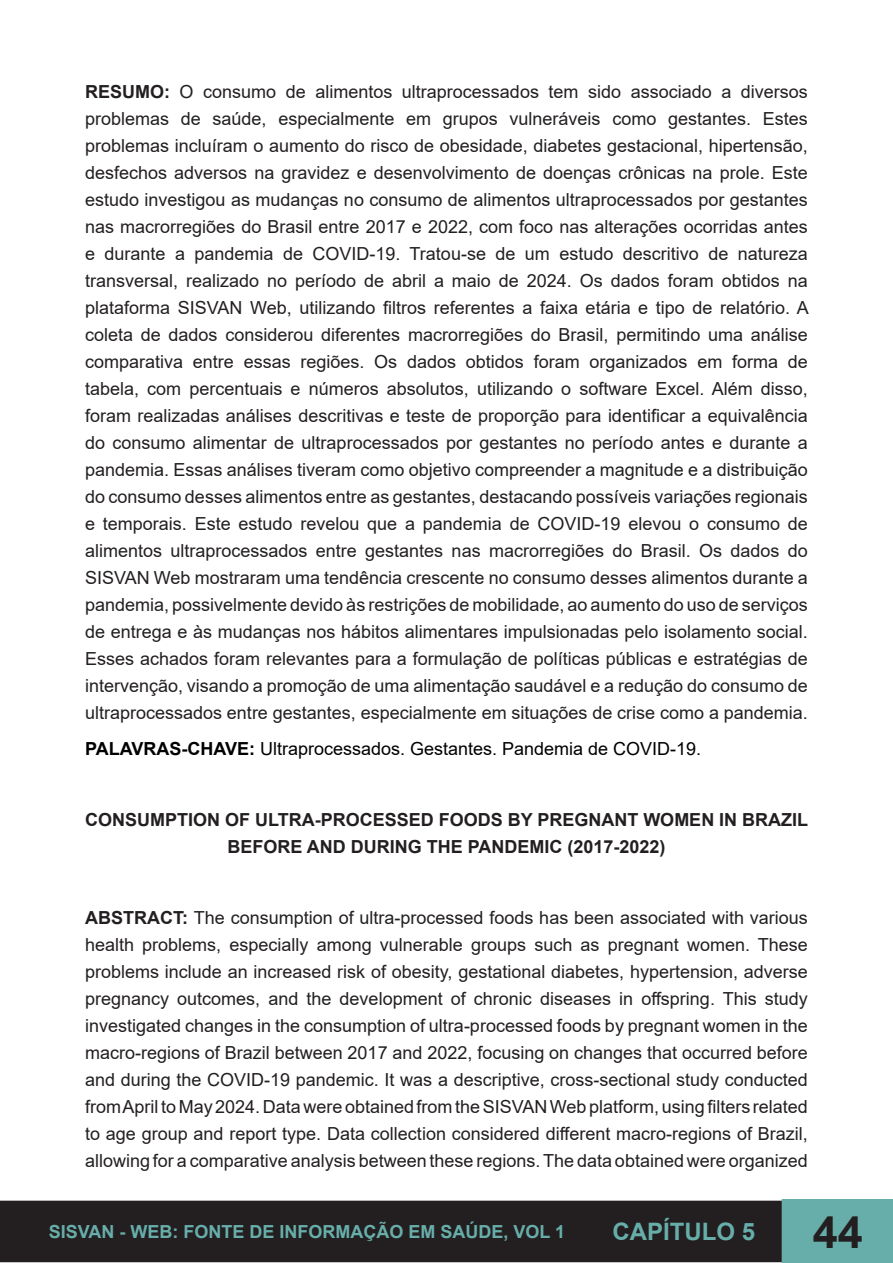
<style>
.page{position:relative;width:893px;height:1263px;background:#fff}
.page>*{position:absolute;margin:0;border:0;box-sizing:border-box;transform-origin:0 0}
.t1{font:700 45px "Arial";color:#231f20}
.t2{font:700 24px "Arial";color:#67aeaa}
.t3{font:18px/27px "Arial";color:#231f20;text-align:justify}
.t4{font:700 18px/27px "Arial";color:#231f20;text-align:center}
.t5{font:18px "Arial";color:#000}
.t6{font:700 18px "Arial";color:#67aeaa}
.s1{font-weight:700}
</style>
<div class="page">
<div style="left:1px;top:1201px;width:782px;height:60px;background:#231f20"></div>
<div style="left:0;top:1201px;width:784px;height:61px;border:2px solid #231f20"></div>
<div style="left:782px;top:1200px;width:111px;height:63px;background:#67aeaa"></div>
<div style="left:782px;top:1199px;width:111px;height:64px;border:2px solid #67aeaa"></div>
<p class="t3" style="left:85px;top:78px;width:725px"><span class="s1">RESUMO:</span> O consumo de alimentos ultraprocessados tem sido associado a diversos problemas de saúde, especialmente em grupos vulneráveis como gestantes. Estes problemas incluíram o aumento do risco de obesidade, diabetes gestacional, hipertensão, desfechos adversos na gravidez e desenvolvimento de doenças crônicas na prole. Este estudo investigou as mudanças no consumo de alimentos ultraprocessados por gestantes nas macrorregiões do Brasil entre 2017 e 2022, com foco nas alterações ocorridas antes e durante a pandemia de COVID-19. Tratou-se de um estudo descritivo de natureza transversal, realizado no período de abril a maio de 2024. Os dados foram obtidos na plataforma SISVAN Web, utilizando filtros referentes a faixa etária e tipo de relatório. A coleta de dados considerou diferentes macrorregiões do Brasil, permitindo uma análise comparativa entre essas regiões. Os dados obtidos foram organizados em forma de tabela, com percentuais e números absolutos, utilizando o software Excel. Além disso, foram realizadas análises descritivas e teste de proporção para identificar a equivalência do consumo alimentar de ultraprocessados por gestantes no período antes e durante a pandemia. Essas análises tiveram como objetivo compreender a magnitude e a distribuição do consumo desses alimentos entre as gestantes, destacando possíveis variações regionais e temporais. Este estudo revelou que a pandemia de COVID-19 elevou o consumo de alimentos ultraprocessados entre gestantes nas macrorregiões do Brasil. Os dados do SISVAN Web mostraram uma tendência crescente no consumo desses alimentos durante a pandemia, possivelmente devido às restrições de mobilidade, ao aumento do uso de serviços de entrega e às mudanças nos hábitos alimentares impulsionadas pelo isolamento social.<br>Esses achados foram relevantes para a formulação de políticas públicas e estratégias de intervenção, visando a promoção de uma alimentação saudável e a redução do consumo de ultraprocessados entre gestantes, especialmente em situações de crise como a pandemia.</p>
<p class="t5" style="left:85px;top:736px;width:618px"><span class="s1">PALAVRAS-CHAVE:</span> Ultraprocessados. Gestantes. Pandemia de COVID-19.</p>
<p class="t4" style="left:85px;top:806px;width:725px">CONSUMPTION OF ULTRA-PROCESSED FOODS BY PREGNANT WOMEN IN BRAZIL<br>BEFORE AND DURING THE PANDEMIC (2017-2022)</p>
<p class="t3" style="left:85px;top:904px;width:724px"><span class="s1">ABSTRACT:</span> The consumption of ultra-processed foods has been associated with various health problems, especially among vulnerable groups such as pregnant women. These problems include an increased risk of obesity, gestational diabetes, hypertension, adverse pregnancy outcomes, and the development of chronic diseases in offspring. This study investigated changes in the consumption of ultra-processed foods by pregnant women in the macro-regions of Brazil between 2017 and 2022, focusing on changes that occurred before and during the COVID-19 pandemic. It was a descriptive, cross-sectional study conducted from April to May 2024. Data were obtained from the SISVAN Web platform, using filters related to age group and report type. Data collection considered different macro-regions of Brazil, allowing for a comparative analysis between these regions. The data obtained were organized</p>
<p class="t6" style="left:49px;top:1219px;width:518px">SISVAN - WEB: FONTE DE INFORMAÇÃO EM SAÚDE, VOL 1</p>
<h2 class="t2" style="left:612px;top:1215px;width:144px">CAPÍTULO 5</h2>
<h1 class="t1" style="left:813px;top:1200px;width:52px">44</h1>
</div>
